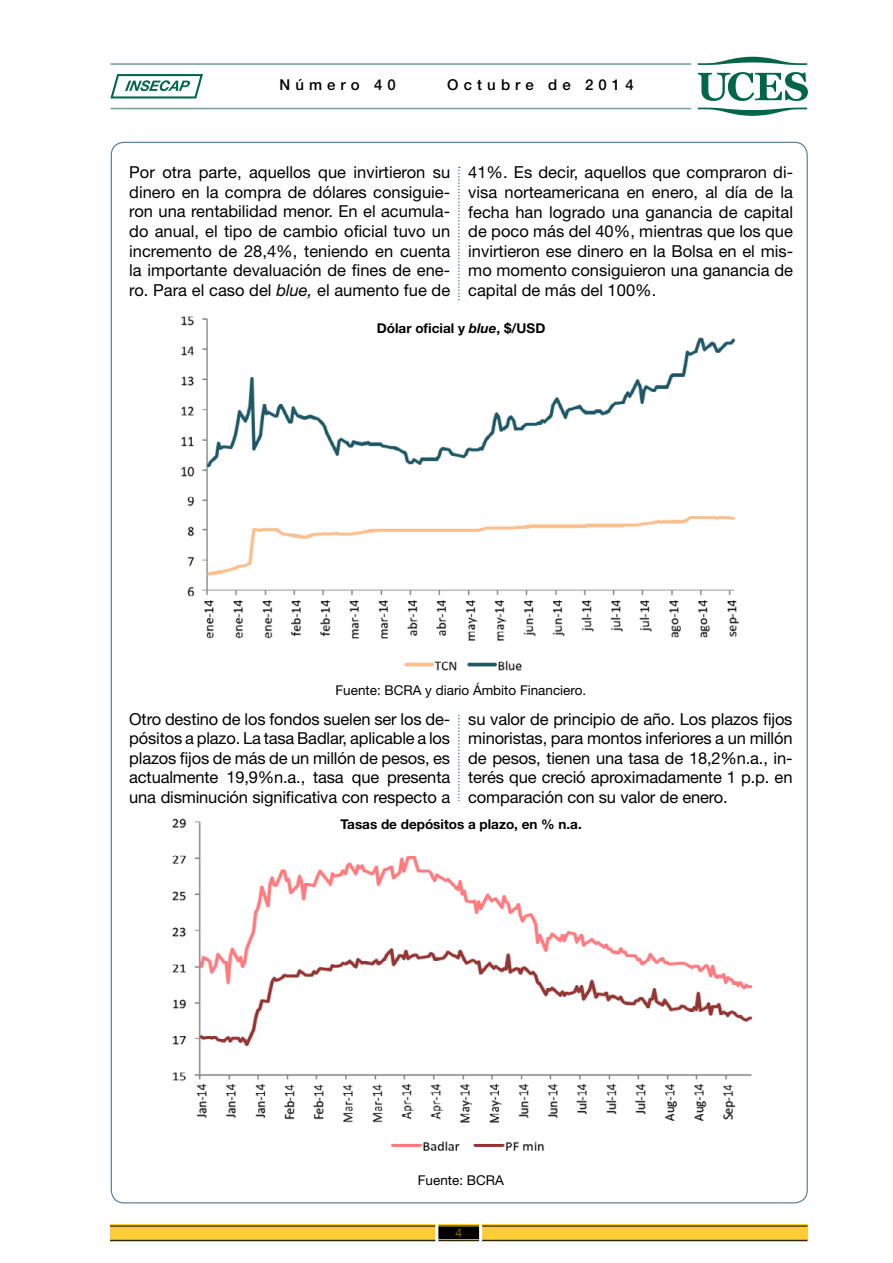
<style>
.page{position:relative;width:893px;height:1263px;background:#fff}
.page>*{position:absolute;margin:0;border:0;box-sizing:border-box;transform-origin:0 0}
.t1{font:16.5px/19.5px "Helvetica Neue LT Std";letter-spacing:-.01em;color:#000;text-align:justify}
.t2{font:500 15px "Helvetica Neue LT Std";letter-spacing:.34em;color:#000}
.t3{font:700 13.5px "Helvetica Neue LT Std";color:#000}
.t4{font:13.5px "Helvetica Neue LT Std";color:#000}
.t5{font:100 12px "Helvetica Neue LT Std";color:#fcc400}
.s1{font-style:italic}
</style>
<div class="page">
<div style="left:110px;top:1225px;width:697px;height:17px;background:#fecd36"></div>
<div style="left:437px;top:1227px;width:44px;height:12px;background:#000"></div>
<hr style="left:110px;top:1226px;width:697px;height:1px;background:#000">
<hr style="left:110px;top:1240px;width:697px;height:1px;background:#000">
<hr style="left:435px;top:1223px;width:3px;height:22px;background:#fff">
<hr style="left:479px;top:1224px;width:3px;height:22px;background:#fff">
<svg style="left:110px;top:74px;width:93px;height:25px"></svg>
<svg style="left:698px;top:108px;width:109px;height:8px"></svg>
<svg style="left:698px;top:57px;width:109px;height:8px"></svg>
<svg style="left:698px;top:72px;width:110px;height:29px"></svg>
<hr style="left:111px;top:63px;width:580px;height:2px;background:#76ab98">
<hr style="left:111px;top:108px;width:580px;height:1px;background:#76ab98">
<svg style="left:458px;top:167px;width:2px;height:634px"></svg>
<img style="left:172px;top:818px;width:581px;height:333px">
<div style="left:129px;top:302px;width:664px;height:411px;background:#fff"></div>
<img style="left:181px;top:316px;width:559px;height:355px">
<p class="t2" style="left:279px;top:76px;width:118px">Número 40</p>
<p class="t2" style="left:447px;top:76px;width:188px">Octubre de 2014</p>
<p class="t1" style="left:129px;top:163px;width:322px">Por otra parte, aquellos que invirtieron su dinero en la compra de dólares consiguie&shy;ron una rentabilidad menor. En el acumula&shy;do anual, el tipo de cambio oficial tuvo un incremento de 28,4%, teniendo en cuenta la importante devaluación de fines de ene&shy;ro. Para el caso del <span class="s1">blue,</span> el aumento fue de</p>
<p class="t1" style="left:468px;top:163px;width:326px">41%. Es decir, aquellos que compraron di&shy;visa norteamericana en enero, al día de la fecha han logrado una ganancia de capital de poco más del 40%, mientras que los que invirtieron ese dinero en la bolsa en el mis&shy;mo momento consiguieron una ganancia de capital de más del 100%.</p>
<p class="t3" style="left:377px;top:320px;width:170px">Dólar oficial y <span class="s1">blue</span>, $/USD</p>
<p class="t4" style="left:335px;top:682px;width:252px">Fuente: BCRA y diario Ámbito Financiero.</p>
<p class="t1" style="left:129px;top:709px;width:322px">Otro destino de los fondos suelen ser los de&shy;pósitos a plazo. La tasa Badlar, aplicable a los plazos fijos de más de un millón de pesos, es actualmente 19,9%n.a., tasa que presenta una disminución significativa con respecto a</p>
<p class="t3" style="left:341px;top:815px;width:243px">Tasas de depósitos a plazo, en % n.a.</p>
<p class="t1" style="left:468px;top:709px;width:326px">su valor de principio de año. Los plazos fijos minoristas, para montos inferiores a un millón de pesos, tienen una tasa de 18,2%n.a., in&shy;terés que creció aproximadamente 1 p.p. en comparación con su valor de enero.</p>
<p class="t4" style="left:418px;top:1172px;width:88px">Fuente: BCRA</p>
<p class="t5" style="left:455px;top:1226px;width:8px">4</p>
</div>
